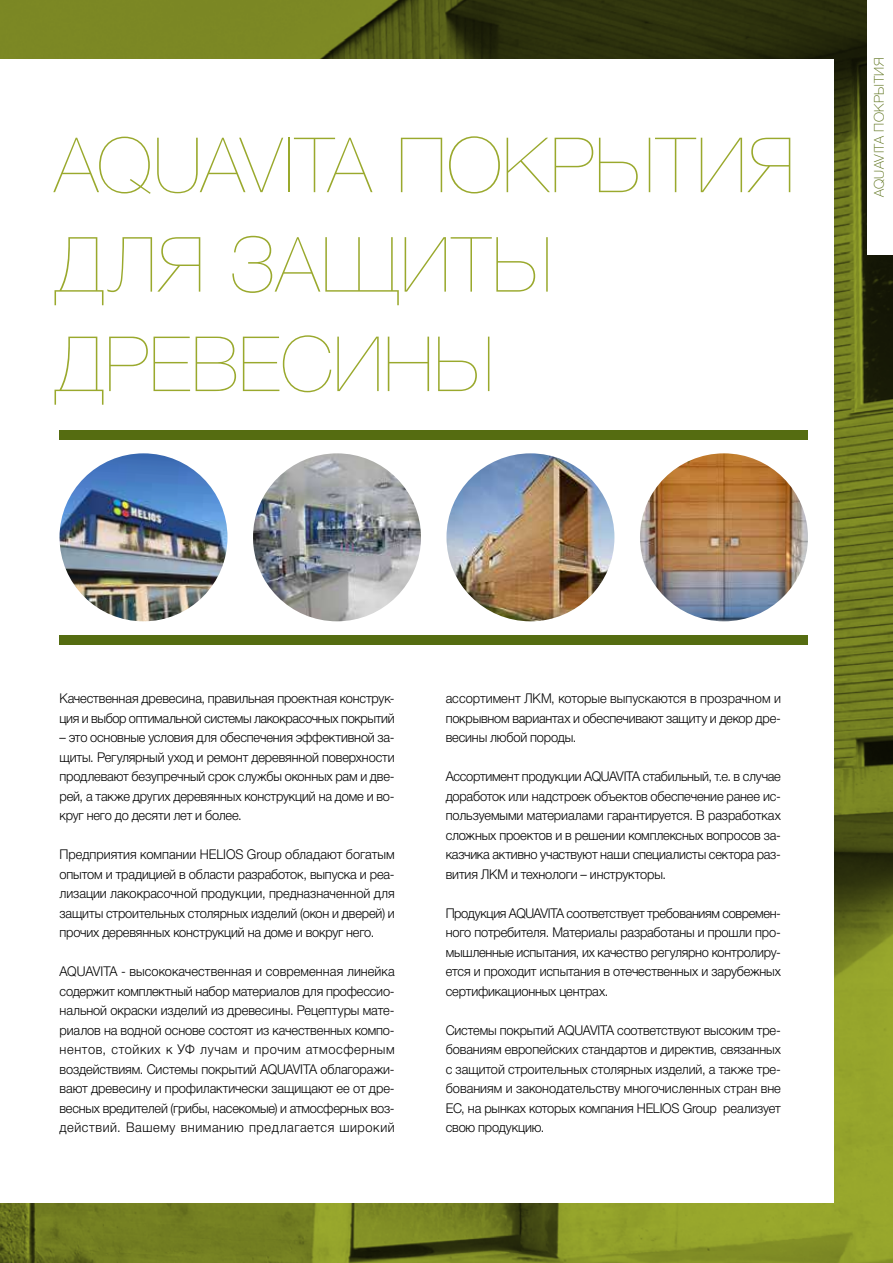
<style>
.page{position:relative;width:893px;height:1263px;background:#fff}
.page>*{position:absolute;margin:0;border:0;box-sizing:border-box;transform-origin:0 0}
.t1{font:200 76.5px/99.4px "Helvetica Neue Cyr";letter-spacing:.01em;color:#9aa92d}
.t2{font:300 13.5px/19.5px "Helvetica Neue Cyr";letter-spacing:-.015em;color:#000;text-align:justify;scale:.95 1}
.t3{font:100 13.5px "Helvetica Neue Cyr";letter-spacing:.035em;color:#556c11}
</style>
<div class="page">
<img style="left:0;top:0;width:893px;height:1263px">
<div style="left:0;top:60px;width:833px;height:1143px;background:#fff"></div>
<div style="left:60px;top:635px;width:748px;height:10px;background:#556c11"></div>
<div style="left:60px;top:430px;width:748px;height:10px;background:#556c11"></div>
<div style="left:867px;top:0;width:26px;height:255px;background:#fff"></div>
<img style="left:253px;top:453px;width:168px;height:168px;border-radius:84px">
<img style="left:60px;top:453px;width:167px;height:168px;border-radius:84px">
<img style="left:446px;top:453px;width:168px;height:168px;border-radius:84px">
<img style="left:640px;top:453px;width:168px;height:168px;border-radius:84px">
<h1 class="t1" style="left:54px;top:116px;width:742px">AQUAVITA ПОКРЫТИЯ<br>ДЛЯ ЗАЩИТЫ<br>ДРЕВЕСИНЫ</h1>
<p class="t3" style="left:872px;top:197px;width:142px;rotate:-90deg">AQUAVITA ПОКРЫТИЯ</p>
<p class="t2" style="left:60px;top:689px;width:354px">Качественная древесина, правильная проектная конструк&shy;ция и выбор оптимальной системы лакокрасочных покрытий</p>
<p class="t2" style="left:60px;top:728px;width:354px">– это основные условия для обеспечения эффективной за&shy;щиты. Регулярный уход и ремонт деревянной поверхности продлевают безупречный срок службы оконных рам и две&shy;рей, а также других деревянных конструкций на доме и во&shy;круг него до десяти лет и более.</p>
<p class="t2" style="left:60px;top:845px;width:354px">Предприятия компании HELIOS Group обладают богатым опытом и традицией в области разработок, выпуска и реа&shy;лизации лакокрасочной продукции, предназначенной для защиты строительных столярных изделий (окон и дверей) и прочих деревянных конструкций на доме и вокруг него.</p>
<p class="t2" style="left:60px;top:962px;width:354px">AQUAVITA - высококачественная и современная линейка содержит комплектный набор материалов для профессио&shy;нальной окраски изделий из древесины. Рецептуры мате&shy;риалов на водной основе состоят из качественных компо&shy;нентов, стойких к УФ лучам и прочим атмосферным воздействиям. Системы покрытий AQUAVITA облагоражи&shy;вают древесину и профилактически защищают ее от дре&shy;весных вредителей (грибы, насекомые) и атмосферных воз&shy;действий. Вашему вниманию предлагается широкий</p>
<p class="t2" style="left:446px;top:689px;width:354px">ассортимент ЛКМ, которые выпускаются в прозрачном и покрывном вариантах и обеспечивают защиту и декор дре&shy;весины любой породы.</p>
<p class="t2" style="left:446px;top:767px;width:354px">Ассортимент продукции AQUAVITA стабильный, т.е. в случае доработок или надстроек объектов обеспечение ранее ис&shy;пользуемыми материалами гарантируется. В разработках сложных проектов и в решении комплексных вопросов за&shy;казчика активно участвуют наши специалисты сектора раз&shy;вития ЛКМ и технологи – инструкторы.</p>
<p class="t2" style="left:446px;top:903px;width:354px">Продукция AQUAVITA соответствует требованиям современ&shy;ного потребителя. Материалы разработаны и прошли про&shy;мышленные испытания, их качество регулярно контролиру&shy;ется и проходит испытания в отечественных и зарубежных сертификационных центрах.</p>
<p class="t2" style="left:446px;top:1020px;width:354px">Системы покрытий AQUAVITA соответствуют высоким тре&shy;бованиям европейских стандартов и директив, связанных с защитой строительных столярных изделий, а также тре&shy;бованиям и законодательству многочисленных стран вне ЕС, на рынках которых компания HELIOS Group реализует свою продукцию.</p>
</div>
